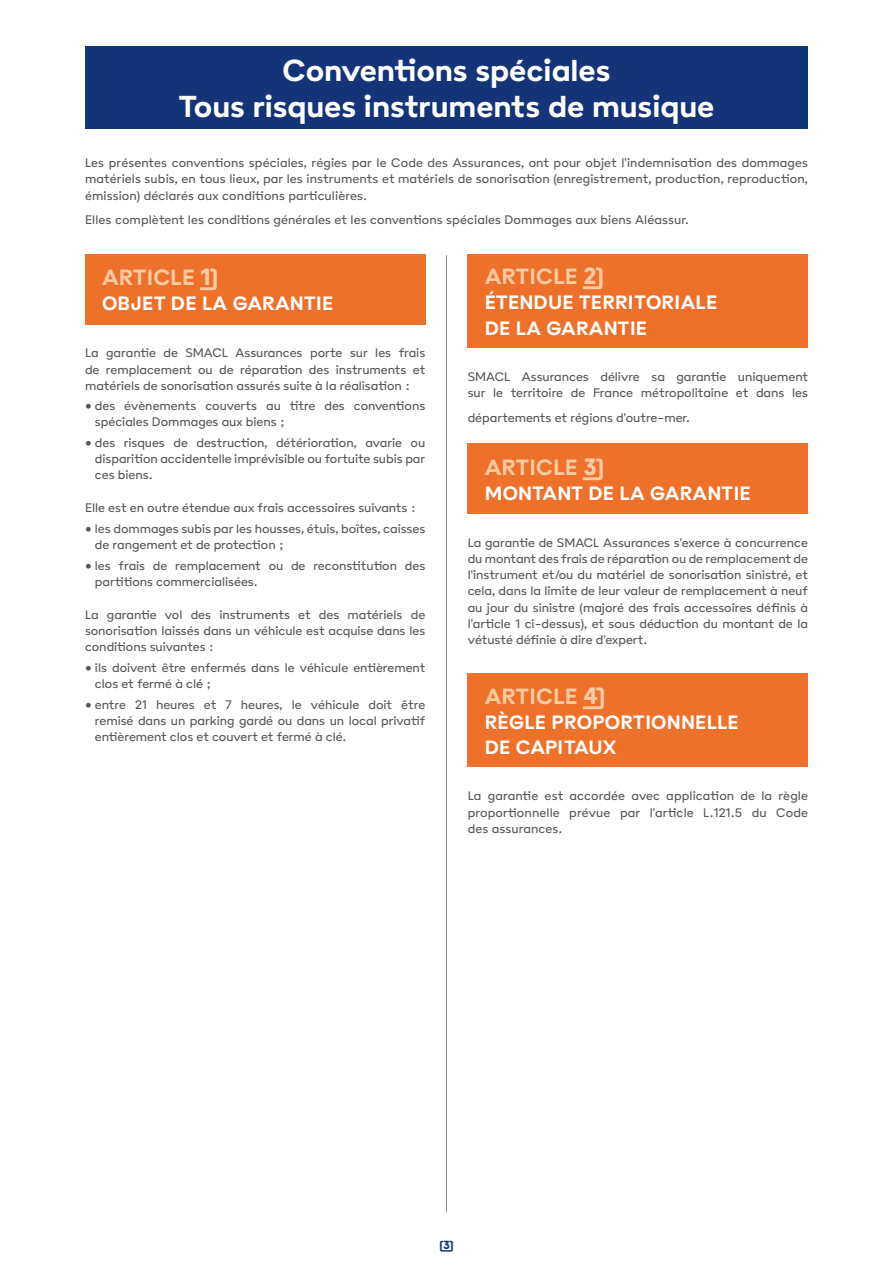
<style>
.page{position:relative;width:893px;height:1263px;background:#fff}
.page>*{position:absolute;margin:0;border:0;box-sizing:border-box;transform-origin:0 0}
.t1{font:700 33px/36px "Poligon";color:#fff;text-align:center}
.t2{font:700 24px "Poligon";color:#fbcca1}
.t3{font:700 21px/25.2px "Poligon";letter-spacing:.01em;color:#fff}
.t4{font:13.5px/16.2px "Poligon";color:#575756;text-align:justify}
.t5{font:12px "Poligon Black Link";color:#133578}
.s1{font-family:"Poligon Black Link";font-weight:400}
</style>
<div class="page">
<div style="left:85px;top:47px;width:723px;height:82px;background:#133578"></div>
<div style="left:85px;top:254px;width:340px;height:70px;background:#ee712a"></div>
<div style="left:468px;top:254px;width:340px;height:93px;background:#ee712a"></div>
<div style="left:468px;top:443px;width:340px;height:70px;background:#ee712a"></div>
<div style="left:468px;top:674px;width:340px;height:93px;background:#ee712a"></div>
<hr style="left:446px;top:255px;width:1px;height:957px;background:#859198">
<h1 class="t1" style="left:179px;top:51px;width:537px">Conventions spéciales<br>Tous risques instruments de musique</h1>
<p class="t4" style="left:85px;top:154px;width:724px">Les présentes conventions spéciales, régies par le Code des Assurances, ont pour objet l'indemnisation des dommages matériels subis, en tous lieux, par les instruments et matériels de sonorisation (enregistrement, production, reproduction, émission) déclarés aux conditions particulières.</p>
<p class="t4" style="left:85px;top:212px;width:605px">Elles complètent les conditions générales et les conventions spéciales Dommages aux biens Aléassur.</p>
<h2 class="t2" style="left:102px;top:262px;width:118px">ARTICLE <span class="s1">1</span></h2>
<h3 class="t3" style="left:102px;top:290px;width:233px">OBJET DE LA GARANTIE</h3>
<p class="t4" style="left:85px;top:345px;width:342px">La garantie de SMACL Assurances porte sur les frais de remplacement ou de réparation des instruments et matériels de sonorisation assurés suite à la réalisation :</p>
<p class="t4" style="left:95px;top:397px;width:332px;text-indent:-10px">• des évènements couverts au titre des conventions spéciales Dommages aux biens ;</p>
<p class="t4" style="left:95px;top:434px;width:332px;text-indent:-10px">• des risques de destruction, détérioration, avarie ou disparition accidentelle imprévisible ou fortuite subis par ces biens.</p>
<p class="t4" style="left:85px;top:500px;width:332px">Elle est en outre étendue aux frais accessoires suivants :</p>
<p class="t4" style="left:95px;top:520px;width:332px;text-indent:-10px">• les dommages subis par les housses, étuis, boîtes, caisses de rangement et de protection ;</p>
<p class="t4" style="left:95px;top:557px;width:332px;text-indent:-10px">• les frais de remplacement ou de reconstitution des partitions commercialisées.</p>
<p class="t4" style="left:85px;top:606px;width:342px">La garantie vol des instruments et des matériels de sonorisation laissés dans un véhicule est acquise dans les conditions suivantes :</p>
<p class="t4" style="left:95px;top:659px;width:332px;text-indent:-10px">• ils doivent être enfermés dans le véhicule entièrement clos et fermé à clé ;</p>
<p class="t4" style="left:95px;top:696px;width:332px;text-indent:-10px">• entre 21 heures et 7 heures, le véhicule doit être remisé dans un parking gardé ou dans un local privatif entièrement clos et couvert et fermé à clé.</p>
<h2 class="t2" style="left:485px;top:261px;width:121px">ARTICLE <span class="s1">2</span></h2>
<h3 class="t3" style="left:485px;top:289px;width:234px">ÉTENDUE TERRITORIALE<br>DE LA GARANTIE</h3>
<p class="t4" style="left:468px;top:368px;width:342px">SMACL Assurances délivre sa garantie uniquement sur le territoire de France métropolitaine et dans les</p>
<p class="t4" style="left:468px;top:409px;width:224px">départements et régions d'outre-mer.</p>
<h2 class="t2" style="left:485px;top:452px;width:121px">ARTICLE <span class="s1">3</span></h2>
<h3 class="t3" style="left:485px;top:480px;width:268px">MONTANT DE LA GARANTIE</h3>
<p class="t4" style="left:468px;top:534px;width:342px">La garantie de SMACL Assurances s'exerce à concurrence du montant des frais de réparation ou de remplacement de l'instrument et/ou du matériel de sonorisation sinistré, et cela, dans la limite de leur valeur de remplacement à neuf au jour du sinistre (majoré des frais accessoires définis à l'article 1 ci-dessus), et sous déduction du montant de la vétusté définie à dire d'expert.</p>
<h2 class="t2" style="left:485px;top:681px;width:122px">ARTICLE <span class="s1">4</span></h2>
<h3 class="t3" style="left:485px;top:709px;width:256px">RÈGLE PROPORTIONNELLE<br>DE CAPITAUX</h3>
<p class="t4" style="left:468px;top:788px;width:342px">La garantie est accordée avec application de la règle proportionnelle prévue par l'article L.121.5 du Code des assurances.</p>
<p class="t5" style="left:439px;top:1237px;width:16px">3</p>
</div>
